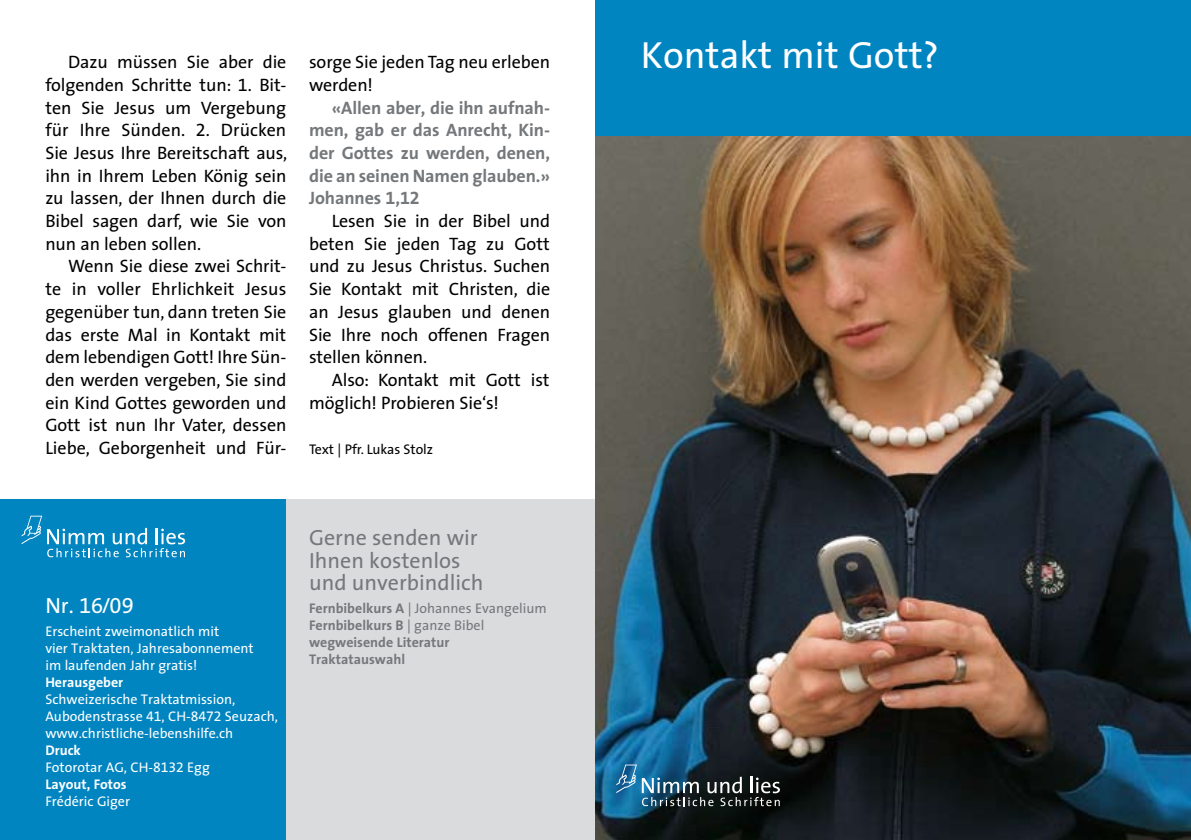
<style>
.page{position:relative;width:1191px;height:840px;background:#fff}
.page>*{position:absolute;margin:0;border:0;box-sizing:border-box;transform-origin:0 0}
.t1{font:38px "The Sans";color:#fff}
.t2{font:22px/22.6px "The Sans";color:#75787b}
.t3{font:22px "The Sans Expert";color:#fff}
.t4{font:18px/22.6px "The Sans";letter-spacing:-.005em;color:#000;text-align:justify}
.t5{font:700 18px/22.6px "The Sans";letter-spacing:-.005em;color:#75787b;text-align:justify}
.t6{font:14px/17px "The Sans";color:#fff}
.t7{font:700 14px/17px "The Sans";color:#75787b}
.t8{font:14px "The Sans";letter-spacing:-.005em;color:#000}
.t9{font:700 14px "The Sans";color:#fff}
.s1{font-family:"The Sans Expert"}
.s2{font-family:"The Sans Bold Expert";font-weight:400}
.s3{font-family:"The Sans"}
.s4{font-weight:700}
.s5{font-weight:400}
</style>
<div class="page">
<div style="left:0;top:499px;width:286px;height:340px;background:#0085c1"></div>
<div style="left:286px;top:499px;width:309px;height:340px;background:#d9dbdc"></div>
<div style="left:595px;top:0;width:596px;height:136px;background:#0085c1"></div>
<img style="left:595px;top:136px;width:596px;height:703px">
<svg style="left:22px;top:515px;width:163px;height:42px"></svg>
<svg style="left:616px;top:764px;width:164px;height:41px;background:#325062"></svg>
<p class="t4" style="left:45px;top:50px;width:243px;text-indent:23px">Dazu müssen Sie aber die folgenden Schritte tun: <span class="s1">1.</span> Bit&shy;ten Sie Jesus um Vergebung für Ihre Sünden. <span class="s1">2.</span> Drücken Sie Jesus Ihre Bereitschaft aus, ihn in Ihrem Leben König sein zu lassen, der Ihnen durch die Bibel sagen darf, wie Sie von nun an leben sollen.</p>
<p class="t4" style="left:45px;top:254px;width:242px;text-indent:23px">Wenn Sie diese zwei Schrit&shy;te in voller Ehrlichkeit Jesus gegenüber tun, dann treten Sie das erste Mal in Kontakt mit dem lebendigen Gott! Ihre Sün&shy;den werden vergeben, Sie sind ein Kind Gottes geworden und Gott ist nun Ihr Vater, dessen Liebe, Geborgenheit und Für-</p>
<p class="t4" style="left:309px;top:50px;width:242px">sorge Sie jeden Tag neu erleben werden!</p>
<p class="t5" style="left:309px;top:96px;width:242px;text-indent:23px">«Allen aber, die ihn aufnah&shy;men, gab er das Anrecht, Kin&shy;der Gottes zu werden, denen, die an seinen Namen glauben.» Johannes <span class="s2">1,12</span></p>
<p class="t4" style="left:309px;top:209px;width:242px;text-indent:23px">Lesen Sie in der Bibel und beten Sie jeden Tag zu Gott und zu Jesus Christus. Suchen Sie Kontakt mit Christen, die an Jesus glauben und denen Sie Ihre noch offenen Fragen stellen können.</p>
<p class="t4" style="left:309px;top:368px;width:242px;text-indent:23px">Also: Kontakt mit Gott ist möglich! Probieren Sie‘s!</p>
<p class="t8" style="left:309px;top:437px;width:125px">Text | Pfr. Lukas Stolz</p>
<p class="t3" style="left:45px;top:587px;width:90px"><span class="s3">Nr.</span> 16/09</p>
<p class="t6" style="left:45px;top:621px;width:210px">Erscheint zweimonatlich mit<br>vier Traktaten, Jahresabonnement im laufenden Jahr gratis!</p>
<p class="t9" style="left:45px;top:669px;width:79px">Herausgeber</p>
<p class="t6" style="left:45px;top:689px;width:234px">Schweizerische Traktatmission,<br>Aubodenstrasse <span class="s1">41</span>, CH-<span class="s1">8472</span> Seuzach, www.christliche-lebenshilfe.ch</p>
<p class="t6" style="left:45px;top:740px;width:166px"><span class="s4">Druck<br></span>Fotorotar AG, CH-<span class="s1">8132</span> Egg<br><span class="s4">Layout, Fotos</span></p>
<p class="t6" style="left:45px;top:791px;width:86px">Frédéric Giger</p>
<p class="t2" style="left:309px;top:525px;width:176px">Gerne senden wir<br>Ihnen kostenlos und unverbindlich</p>
<p class="t7" style="left:309px;top:599px;width:239px">Fernbibelkurs A <span class="s5">| Johannes Evangelium<br></span>Fernbibelkurs B <span class="s5">| ganze Bibel </span>wegweisende Literatur<br>Traktatauswahl</p>
<h1 class="t1" style="left:641px;top:24px;width:299px">Kontakt mit Gott?</h1>
</div>
